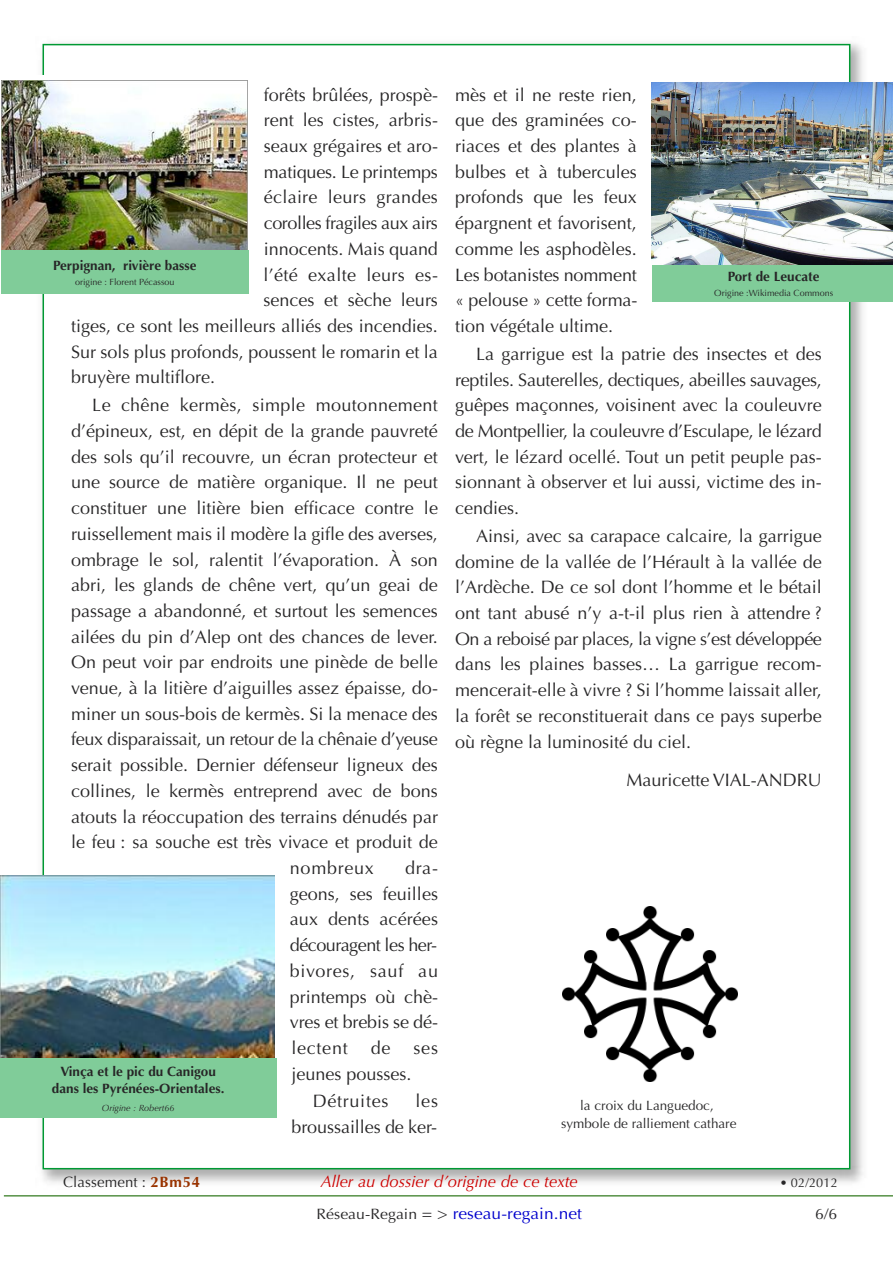
<style>
.page{position:relative;width:893px;height:1263px;background:#fff}
.page>*{position:absolute;margin:0;border:0;box-sizing:border-box;transform-origin:0 0}
.t1{font:18px/25.7px "Optima";color:#272627;text-align:justify}
.t2{font:18px "Optima";letter-spacing:.02em;color:#272627}
.t3{font:18px "Optima";letter-spacing:-.025em;color:#272627}
.t4{font:18px "Optima";letter-spacing:.04em;color:#272627}
.t5{font:italic 16.5px "Optima";color:#c00}
.t6{font:16.5px "Optima";letter-spacing:.005em;color:#00c;scale:1.05 1}
.t7{font:15px "Optima";letter-spacing:.01em;color:#272627}
.t8{font:15px "Optima";letter-spacing:.01em;color:#272627;scale:1.05 1}
.t9{font:700 13.5px/17.5px "Optima";color:#272627;text-align:center}
.t10{font:13.5px/17.5px "Optima";color:#272627;text-align:center}
.t11{font:12.75px "Optima";letter-spacing:.01em;color:#272627}
.t12{font:9px "Optima";color:#272627}
.t13{font:italic 9px "Optima";color:#272627}
.s1{font-weight:700;color:#930}
.s2{font-size:15px;color:#272627}
.s3{color:#272627}
</style>
<div class="page">
<img style="left:42px;top:43px;width:828px;height:1140px">
<div style="left:44px;top:45px;width:805px;height:1123px;background:#fff"></div>
<hr style="left:4px;top:1195px;width:889px;height:1px;background:#569145">
<svg style="left:1px;top:75px;width:248px;height:183px"></svg>
<img style="left:1px;top:81px;width:246px;height:170px">
<div style="left:1px;top:251px;width:247px;height:43px;background:#80cc99"></div>
<img style="left:0;top:875px;width:275px;height:183px">
<div style="left:0;top:1058px;width:276px;height:60px;background:#80cc99"></div>
<img style="left:562px;top:906px;width:175px;height:175px">
<img style="left:652px;top:83px;width:241px;height:183px">
<div style="left:652px;top:266px;width:241px;height:36px;background:#80cc99"></div>
<p class="t1" style="left:264px;top:82px;width:176px">forêts brûlées, prospè-</p>
<p class="t1" style="left:264px;top:108px;width:176px">rent les cistes, arbris-</p>
<p class="t1" style="left:264px;top:133px;width:176px">seaux grégaires et aro-</p>
<p class="t1" style="left:264px;top:159px;width:176px">matiques. Le printemps</p>
<p class="t1" style="left:264px;top:185px;width:176px">éclaire leurs grandes</p>
<p class="t3" style="left:264px;top:213px;width:176px">corolles fragiles aux airs</p>
<p class="t1" style="left:264px;top:236px;width:176px">innocents. Mais quand</p>
<p class="t2" style="left:263px;top:264px;width:176px">l’été exalte leurs es-</p>
<p class="t1" style="left:263px;top:288px;width:176px">sences et sèche leurs</p>
<p class="t1" style="left:71px;top:313px;width:368px">tiges, ce sont les meilleurs alliés des incendies.</p>
<p class="t1" style="left:71px;top:339px;width:368px">Sur sols plus profonds, poussent le romarin et la</p>
<p class="t1" style="left:71px;top:365px;width:146px">bruyère multiflore.</p>
<p class="t2" style="left:92px;top:395px;width:347px">Le chêne kermès, simple moutonnement</p>
<p class="t1" style="left:71px;top:418px;width:368px">d’épineux, est, en dépit de la grande pauvreté</p>
<p class="t1" style="left:71px;top:444px;width:368px">des sols qu’il recouvre, un écran protecteur et</p>
<p class="t1" style="left:71px;top:470px;width:368px">une source de matière organique. Il ne peut</p>
<p class="t1" style="left:71px;top:495px;width:368px">constituer une litière bien efficace contre le</p>
<p class="t1" style="left:71px;top:521px;width:368px">ruissellement mais il modère la gifle des averses,</p>
<p class="t1" style="left:71px;top:547px;width:368px">ombrage le sol, ralentit l’évaporation. À son</p>
<p class="t1" style="left:71px;top:572px;width:368px">abri, les glands de chêne vert, qu’un geai de</p>
<p class="t1" style="left:71px;top:598px;width:368px">passage a abandonné, et surtout les semences</p>
<p class="t1" style="left:71px;top:624px;width:368px">ailées du pin d’Alep ont des chances de lever.</p>
<p class="t1" style="left:71px;top:650px;width:368px">On peut voir par endroits une pinède de belle</p>
<p class="t1" style="left:71px;top:675px;width:368px">venue, à la litière d’aiguilles assez épaisse, do-</p>
<p class="t1" style="left:71px;top:701px;width:368px">miner un sous-bois de kermès. Si la menace des</p>
<p class="t1" style="left:71px;top:727px;width:368px">feux disparaissait, un retour de la chênaie d’yeuse</p>
<p class="t1" style="left:71px;top:752px;width:368px">serait possible. Dernier défenseur ligneux des</p>
<p class="t1" style="left:71px;top:778px;width:368px">collines, le kermès entreprend avec de bons</p>
<p class="t1" style="left:71px;top:804px;width:368px">atouts la réoccupation des terrains dénudés par</p>
<p class="t1" style="left:71px;top:830px;width:368px">le feu : sa souche est très vivace et produit de</p>
<p class="t4" style="left:290px;top:857px;width:86px">nombreux</p>
<p class="t1" style="left:455px;top:82px;width:184px">mès et il ne reste rien, que des graminées co&shy;riaces et des plantes à bulbes et à tubercules profonds que les feux épargnent et favorisent, comme les asphodèles.<br>Les botanistes nomment « pelouse » cette forma&shy;tion végétale ultime.</p>
<p class="t1" style="left:455px;top:341px;width:368px;text-indent:21px">La garrigue est la patrie des insectes et des reptiles. Sauterelles, dectiques, abeilles sauvages, guêpes maçonnes, voisinent avec la couleuvre de Montpellier, la couleuvre d’Esculape, le lézard vert, le lézard ocellé. Tout un petit peuple pas&shy;sionnant à observer et lui aussi, victime des in&shy;cendies.</p>
<p class="t1" style="left:455px;top:523px;width:368px;text-indent:21px">Ainsi, avec sa carapace calcaire, la garrigue domine de la vallée de l’Hérault à la vallée de l’Ardèche. De ce sol dont l’homme et le bétail ont tant abusé n’y a-t-il plus rien à attendre ?<br>On a reboisé par places, la vigne s’est développée dans les plaines basses… La garrigue recom&shy;mencerait-elle à vivre ? Si l’homme laissait aller, la forêt se reconstituerait dans ce pays superbe où règne la luminosité du ciel.</p>
<p class="t1" style="left:627px;top:767px;width:197px">Mauricette VIAL-ANDRU</p>
<p class="t9" style="left:53px;top:257px;width:145px">Perpignan, rivière basse</p>
<p class="t12" style="left:75px;top:277px;width:101px">origine : Florent Pécassou</p>
<p class="t9" style="left:728px;top:268px;width:93px">Port de Leucate</p>
<p class="t12" style="left:714px;top:288px;width:120px">Origine :Wikimedia Commons</p>
<p class="t1" style="left:290px;top:855px;width:150px;text-indent:115px">dra&shy;geons, ses feuilles aux dents acérées découragent les her&shy;bivores, sauf au printemps où chè&shy;vres et brebis se dé&shy;lectent</p>
<p class="t1" style="left:371px;top:1035px;width:21px">de</p>
<p class="t1" style="left:414px;top:1035px;width:26px">ses</p>
<p class="t1" style="left:291px;top:1060px;width:122px;line-height:27.9px;text-align:center">jeunes pousses.<br>Détruites</p>
<p class="t9" style="left:52px;top:1062px;width:174px">Vinça et le pic du Canigou dans les Pyrénées-Orientales.</p>
<p class="t13" style="left:102px;top:1102px;width:74px">Origine : Robert66</p>
<p class="t10" style="left:561px;top:1097px;width:177px">la croix du Languedoc, symbole de ralliement cathare</p>
<p class="t1" style="left:291px;top:1089px;width:148px;text-align:right">les<br>broussailles de ker-</p>
<p class="t7" style="left:63px;top:1173px;width:139px">Classement : <span class="s1">2Bm54</span></p>
<p class="t5" style="left:321px;top:1171px;width:259px">Aller au dossier d’origine de ce texte</p>
<p class="t11" style="left:780px;top:1175px;width:60px">• 02/2012</p>
<p class="t6" style="left:316px;top:1203px;width:254px"><span class="s2">Réseau-Regain</span> <span class="s3">= &gt;</span> reseau-regain.net</p>
<p class="t8" style="left:815px;top:1205px;width:23px">6/6</p>
</div>
